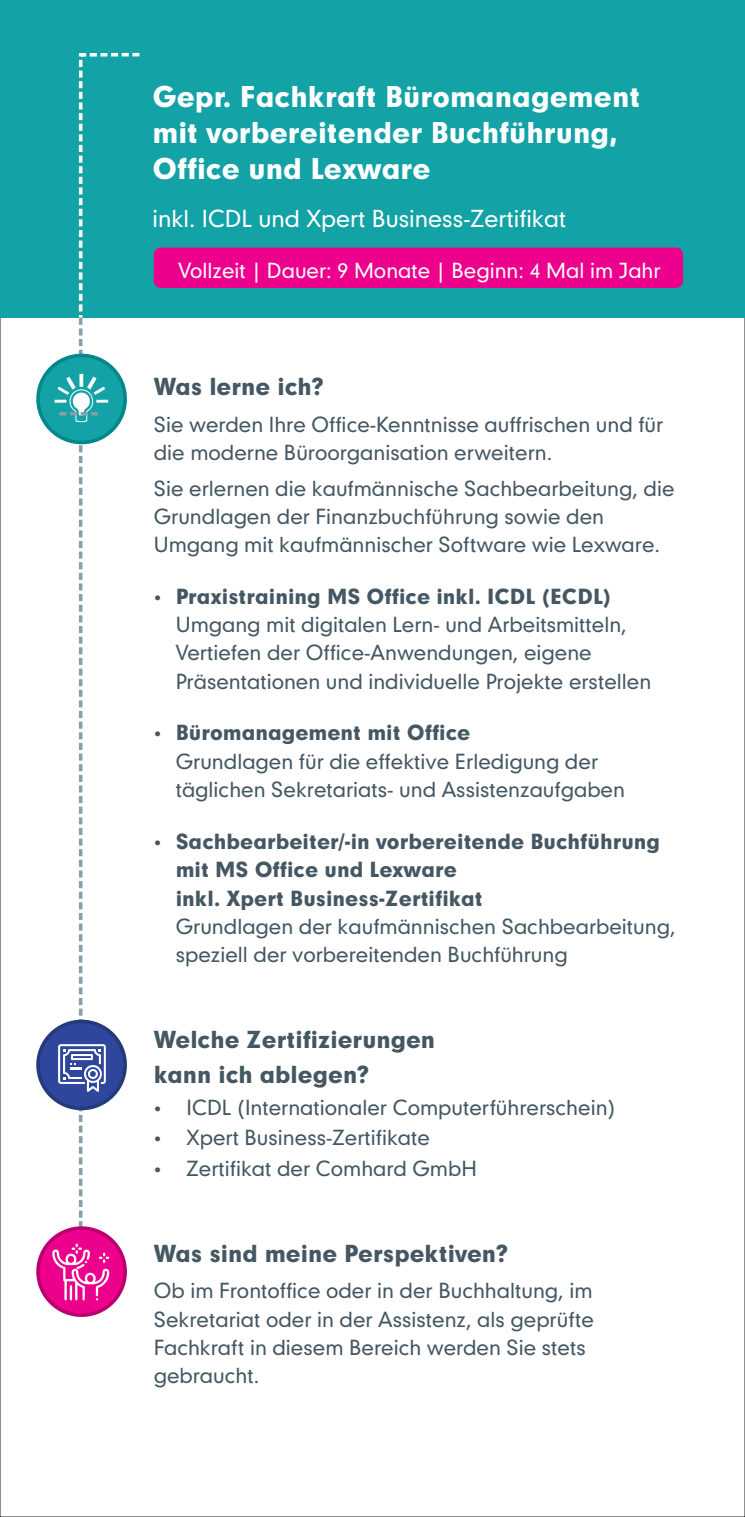
<style>
.page{position:relative;width:745px;height:1517px;background:#fff}
.page>*{position:absolute;margin:0;border:0;box-sizing:border-box;transform-origin:0 0}
.t1{font:27.5px/35.8px "Geometric 706 BT Black B";color:#fff}
.t2{font:22.5px/35px "Geometric 706 BT Black B";color:#445762}
.t3{font:22.5px "Geometric 706 BT Medium B";color:#fff}
.t4{font:20px/28.2px "Geometric 706 BT Medium B";color:#445762}
.t5{font:20px/28.5px "Geometric 706 BT Black B";color:#445762}
.t6{font:20px "Geometric 706 BT Medium B";color:#fff}
</style>
<div class="page">
<div style="left:0;top:0;width:744px;height:318px;background:#13a2a6"></div>
<div style="left:154px;top:247px;width:528px;height:41px;background:#ec008c;border-radius:7px"></div>
<svg style="left:36px;top:354px;width:91px;height:90px"></svg>
<svg style="left:36px;top:1226px;width:91px;height:91px;fill:#ec008c"></svg>
<svg style="left:36px;top:1019px;width:91px;height:91px"></svg>
<svg style="left:52px;top:52px;width:88px;height:1248px"></svg>
<h1 class="t1" style="left:152px;top:82px;width:489px">Gepr. Fachkraft Büromanagement mit vorbereitender Buchführung,<br>Office und Lexware</h1>
<p class="t3" style="left:152px;top:209px;width:415px">inkl. ICDL und Xpert Business-Zertifikat</p>
<p class="t6" style="left:178px;top:263px;width:483px">Vollzeit | Dauer: 9 Monate | Beginn: 4 Mal im Jahr</p>
<p class="t2" style="left:154px;top:372px;width:171px">Was lerne ich?</p>
<p class="t4" style="left:154px;top:412px;width:510px">Sie werden Ihre Office-Kenntnisse auffrischen und für die moderne Büroorganisation erweitern.</p>
<p class="t4" style="left:154px;top:476px;width:522px">Sie erlernen die kaufmännische Sachbearbeitung, die<br>Grundlagen der Finanzbuchführung sowie den<br>Umgang mit kaufmännischer Software wie Lexware.</p>
<p class="t5" style="left:176px;top:584px;width:437px">Praxistraining MS Office inkl. ICDL (ECDL)</p>
<p class="t4" style="left:176px;top:613px;width:476px">Umgang mit digitalen Lern- und Arbeitsmitteln,<br>Vertiefen der Office-Anwendungen, eigene<br>Präsentationen und individuelle Projekte erstellen</p>
<p class="t5" style="left:176px;top:721px;width:296px">Büromanagement mit Office</p>
<p class="t4" style="left:176px;top:749px;width:450px">Grundlagen für die effektive Erledigung der täglichen Sekretariats- und Assistenzaufgaben</p>
<p class="t5" style="left:176px;top:829px;width:486px">Sachbearbeiter/-in vorbereitende Buchführung mit MS Office und Lexware<br>inkl. Xpert Business-Zertifikat</p>
<p class="t4" style="left:176px;top:914px;width:501px">Grundlagen der kaufmännischen Sachbearbeitung, speziell der vorbereitenden Buchführung</p>
<p class="t2" style="left:154px;top:1024px;width:283px">Welche Zertifizierungen kann ich ablegen?</p>
<p class="t4" style="left:186px;top:1094px;width:430px;line-height:30.8px">ICDL (Internationaler Computerführerschein)<br>Xpert Business-Zertifikate<br>Zertifikat der Comhard GmbH</p>
<p class="t2" style="left:154px;top:1238px;width:356px">Was sind meine Perspektiven?</p>
<p class="t4" style="left:154px;top:1279px;width:441px">Ob im Frontoffice oder in der Buchhaltung, im Sekretariat oder in der Assistenz, als geprüfte Fachkraft in diesem Bereich werden Sie stets gebraucht.</p>
</div>
